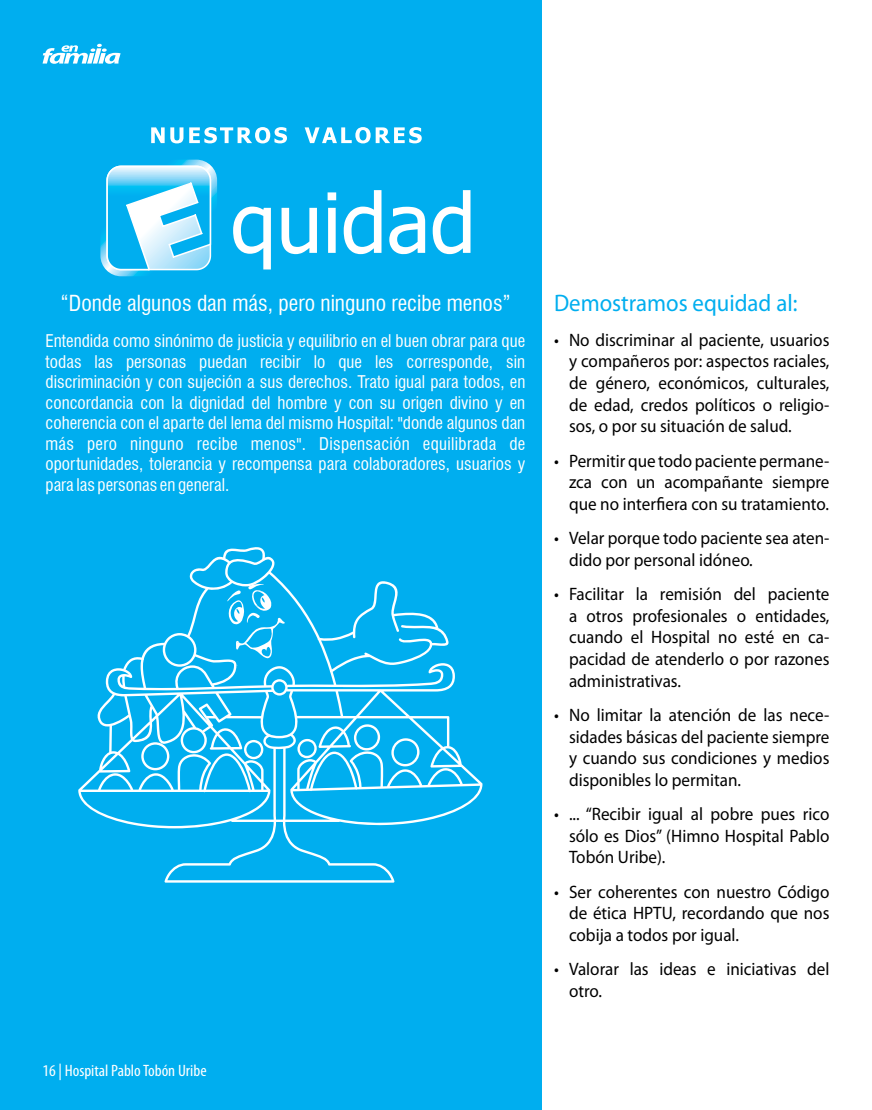
<style>
.page{position:relative;width:872px;height:1110px;background:#fff}
.page>*{position:absolute;margin:0;border:0;box-sizing:border-box;transform-origin:0 0}
.t1{font:24px "Myriad Pro";color:#00aeef;scale:.95 1}
.t2{font:condensed 21.6px "Swiss 721 BT";color:#fff}
.t3{font:18px/21.6px "Myriad Pro";color:#000;text-align:justify;scale:.95 1}
.t4{font:condensed 17.1px/20.5px "Swiss 721 BT";color:#fff;text-align:justify}
.t5{font:condensed 16.5px "Myriad Pro";color:#fff;scale:1.05 1}
</style>
<div class="page">
<div style="left:0;top:0;width:541px;height:1110px;background:#00aeef"></div>
<svg style="left:43px;top:44px;width:78px;height:20px"></svg>
<svg style="left:151px;top:127px;width:271px;height:16px"></svg>
<svg style="left:100px;top:160px;width:117px;height:116px"></svg>
<svg style="left:233px;top:190px;width:237px;height:79px"></svg>
<svg style="left:78px;top:547px;width:404px;height:335px"></svg>
<svg style="left:227px;top:583px;width:58px;height:75px"></svg>
<p class="t2" style="left:60px;top:290px;width:452px">“Donde algunos dan más, pero ninguno recibe menos”</p>
<p class="t4" style="left:46px;top:331px;width:481px">Entendida como sinónimo de justicia y equilibrio en el buen obrar para que todas las personas puedan recibir lo que les corresponde, sin discriminación y con sujeción a sus derechos. Trato igual para todos, en concordancia con la dignidad del hombre y con su origen divino y en coherencia con el aparte del lema del mismo Hospital: "donde algunos dan más pero ninguno recibe menos". Dispensación equilibrada de oportunidades, tolerancia y recompensa para colaboradores, usuarios y para las personas en general.</p>
<p class="t5" style="left:43px;top:1060px;width:158px">16 | Hospital Pablo Tobón Uribe</p>
<p class="t1" style="left:554px;top:289px;width:258px">Demostramos equidad al:</p>
<p class="t3" style="left:569px;top:329px;width:276px;text-indent:-15px">• No discriminar al paciente, usuarios y compañeros por: aspectos raciales, de género, económicos, culturales, de edad, credos políticos o religio&shy;sos, o por su situación de salud.</p>
<p class="t3" style="left:569px;top:449px;width:276px;text-indent:-15px">• Permitir que todo paciente permane&shy;zca con un acompañante siempre que no interfiera con su tratamiento.</p>
<p class="t3" style="left:569px;top:527px;width:276px;text-indent:-15px">• Velar porque todo paciente sea aten&shy;dido por personal idóneo.</p>
<p class="t3" style="left:569px;top:583px;width:276px;text-indent:-15px">• Facilitar la remisión del paciente a otros profesionales o entidades, cuando el Hospital no esté en ca&shy;pacidad de atenderlo o por razones administrativas.</p>
<p class="t3" style="left:569px;top:704px;width:276px;text-indent:-15px">• No limitar la atención de las nece&shy;sidades básicas del paciente siempre y cuando sus condiciones y medios disponibles lo permitan.</p>
<p class="t3" style="left:569px;top:803px;width:276px;text-indent:-15px">• ... “Recibir igual al pobre pues rico sólo es Dios” (Himno Hospital Pablo Tobón Uribe).</p>
<p class="t3" style="left:569px;top:880px;width:276px;text-indent:-15px">• Ser coherentes con nuestro Código de ética HPTU, recordando que nos cobija a todos por igual.</p>
<p class="t3" style="left:569px;top:958px;width:276px;text-indent:-15px">• Valorar las ideas e iniciativas del otro.</p>
</div>
